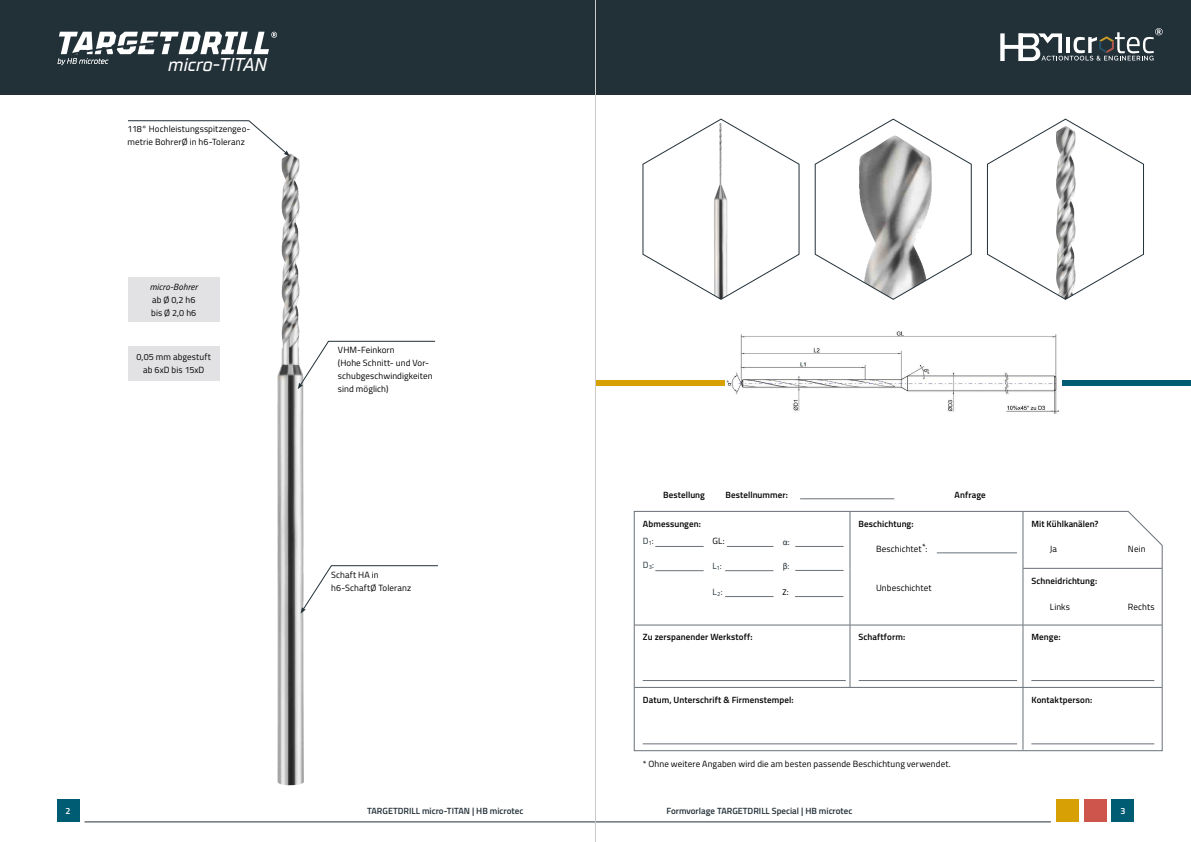
<style>
.page{position:relative;width:1191px;height:842px;background:#fff}
.page>*{position:absolute;margin:0;border:0;box-sizing:border-box;transform-origin:0 0}
.t1{font:italic 500 18.6px "TT Supermolot Neue";color:#fff}
.t2{font:9px/13px "Titillium";letter-spacing:.01em;color:#000}
.t3{font:600 9px "Titillium";letter-spacing:.01em;color:#000}
.t4{font:600 9px "Titillium";color:#223038}
.t5{font:italic 9px "Titillium";letter-spacing:.01em;color:#000}
.t6{font:9px "Titillium";color:#223038}
.t7{font:9px "Calibri";color:#223038}
.t8{font:600 9px "Titillium";color:#fff}
.t9{font:9px "Calibri";color:#000}
.s1{font-family:"Titillium"}
</style>
<div class="page">
<div style="left:1056px;top:799px;width:22px;height:23px;background:#d7a004"></div>
<div style="left:1083px;top:799px;width:23px;height:23px;background:#ce554b"></div>
<div style="left:1111px;top:799px;width:23px;height:23px;background:#005c72"></div>
<div style="left:57px;top:799px;width:22px;height:23px;background:#005c72"></div>
<div style="left:0;top:0;width:1191px;height:95px;background:#223038"></div>
<div style="left:595px;top:380px;width:184px;height:6px;background:#d7a004"></div>
<div style="left:1015px;top:380px;width:176px;height:6px;background:#005c72"></div>
<hr style="left:84px;top:822px;width:966px;height:1px;background:#223038">
<svg style="left:814px;top:119px;width:158px;height:181px"></svg>
<svg style="left:987px;top:119px;width:157px;height:181px"></svg>
<svg style="left:642px;top:119px;width:157px;height:181px"></svg>
<div style="left:128px;top:277px;width:92px;height:45px;background:#e2e2e4"></div>
<div style="left:128px;top:346px;width:92px;height:34px;background:#e2e2e4"></div>
<img style="left:277px;top:154px;width:27px;height:631px">
<svg style="left:128px;top:120px;width:162px;height:36px"></svg>
<svg style="left:298px;top:341px;width:137px;height:48px"></svg>
<svg style="left:300px;top:565px;width:138px;height:48px"></svg>
<svg style="left:58px;top:32px;width:219px;height:33px"></svg>
<img style="left:725px;top:331px;width:337px;height:83px">
<hr style="left:800px;top:498px;width:94px;height:1px;background:#697077">
<svg style="left:634px;top:511px;width:528px;height:240px"></svg>
<hr style="left:795px;top:596px;width:48px;height:1px;background:#697077">
<hr style="left:795px;top:546px;width:48px;height:1px;background:#697077">
<hr style="left:795px;top:570px;width:48px;height:1px;background:#697077">
<hr style="left:595px;top:0;width:1px;height:842px;background:#c9caca">
<svg style="left:1000px;top:28px;width:162px;height:33px"></svg>
<svg style="left:1058px;top:37px;width:4px;height:16px"></svg>
<h1 class="t1" style="left:167px;top:54px;width:100px">micro-TITAN</h1>
<p class="t2" style="left:128px;top:122px;width:124px">118° Hochleistungsspitzengeo&shy;metrie BohrerØ in h6-Toleranz</p>
<p class="t5" style="left:150px;top:280px;width:49px">micro-Bohrer</p>
<p class="t2" style="left:151px;top:293px;width:47px">ab Ø 0,2 h6 bis Ø 2,0 h6</p>
<p class="t2" style="left:137px;top:350px;width:76px;text-align:center">0,05 mm abgestuft ab 6xD bis 15xD</p>
<p class="t2" style="left:338px;top:343px;width:96px">VHM-Feinkorn<br>(Hohe Schnitt- und Vor&shy;schubgeschwindigkeiten sind möglich)</p>
<p class="t2" style="left:331px;top:568px;width:81px">Schaft HA in h6-SchaftØ Toleranz</p>
<p class="t3" style="left:663px;top:488px;width:43px">Bestellung</p>
<p class="t3" style="left:954px;top:488px;width:33px">Anfrage</p>
<p class="t3" style="left:725px;top:488px;width:64px">Bestellnummer:</p>
<p class="t3" style="left:643px;top:517px;width:59px">Abmessungen:</p>
<p class="t3" style="left:858px;top:517px;width:57px">Beschichtung:</p>
<p class="t3" style="left:1031px;top:517px;width:69px">Mit Kühlkanälen?</p>
<p class="t6" style="left:643px;top:535px;width:13px">D<sub>1</sub>:</p>
<p class="t2" style="left:712px;top:534px;width:14px">GL:</p>
<p class="t6" style="left:712px;top:559px;width:11px">L<sub>1</sub>:</p>
<p class="t6" style="left:712px;top:585px;width:12px">L<sub>2</sub>:</p>
<p class="t6" style="left:643px;top:558px;width:13px">D<sub>3</sub>:</p>
<p class="t7" style="left:782px;top:536px;width:9px">α<span class="s1">:</span></p>
<p class="t7" style="left:782px;top:560px;width:8px">β<span class="s1">:</span></p>
<p class="t9" style="left:782px;top:585px;width:8px">Z<span class="s1">:</span></p>
<p class="t2" style="left:876px;top:542px;width:53px">Beschichtet*:</p>
<p class="t2" style="left:876px;top:581px;width:57px">Unbeschichtet</p>
<p class="t2" style="left:1049px;top:542px;width:9px">Ja</p>
<p class="t2" style="left:1127px;top:542px;width:19px">Nein</p>
<p class="t3" style="left:1031px;top:574px;width:67px">Schneidrichtung:</p>
<p class="t2" style="left:1049px;top:600px;width:22px">Links</p>
<p class="t2" style="left:1127px;top:600px;width:28px">Rechts</p>
<p class="t3" style="left:643px;top:630px;width:111px">Zu zerspanender Werkstoff:</p>
<p class="t3" style="left:858px;top:630px;width:48px">Schaftform:</p>
<p class="t3" style="left:1031px;top:630px;width:31px">Menge:</p>
<p class="t3" style="left:643px;top:693px;width:152px">Datum, Unterschrift &amp; Firmenstempel:</p>
<p class="t3" style="left:1031px;top:693px;width:62px">Kontaktperson:</p>
<p class="t2" style="left:643px;top:757px;width:309px">* Ohne weitere Angaben wird die am besten passende Beschichtung verwendet.</p>
<p class="t8" style="left:66px;top:804px;width:7px">2</p>
<p class="t4" style="left:367px;top:804px;width:158px">TARGETDRILL micro-TITAN | HB microtec</p>
<p class="t4" style="left:666px;top:804px;width:187px">Formvorlage TARGETDRILL Special | HB microtec</p>
<p class="t8" style="left:1120px;top:804px;width:7px">3</p>
</div>
